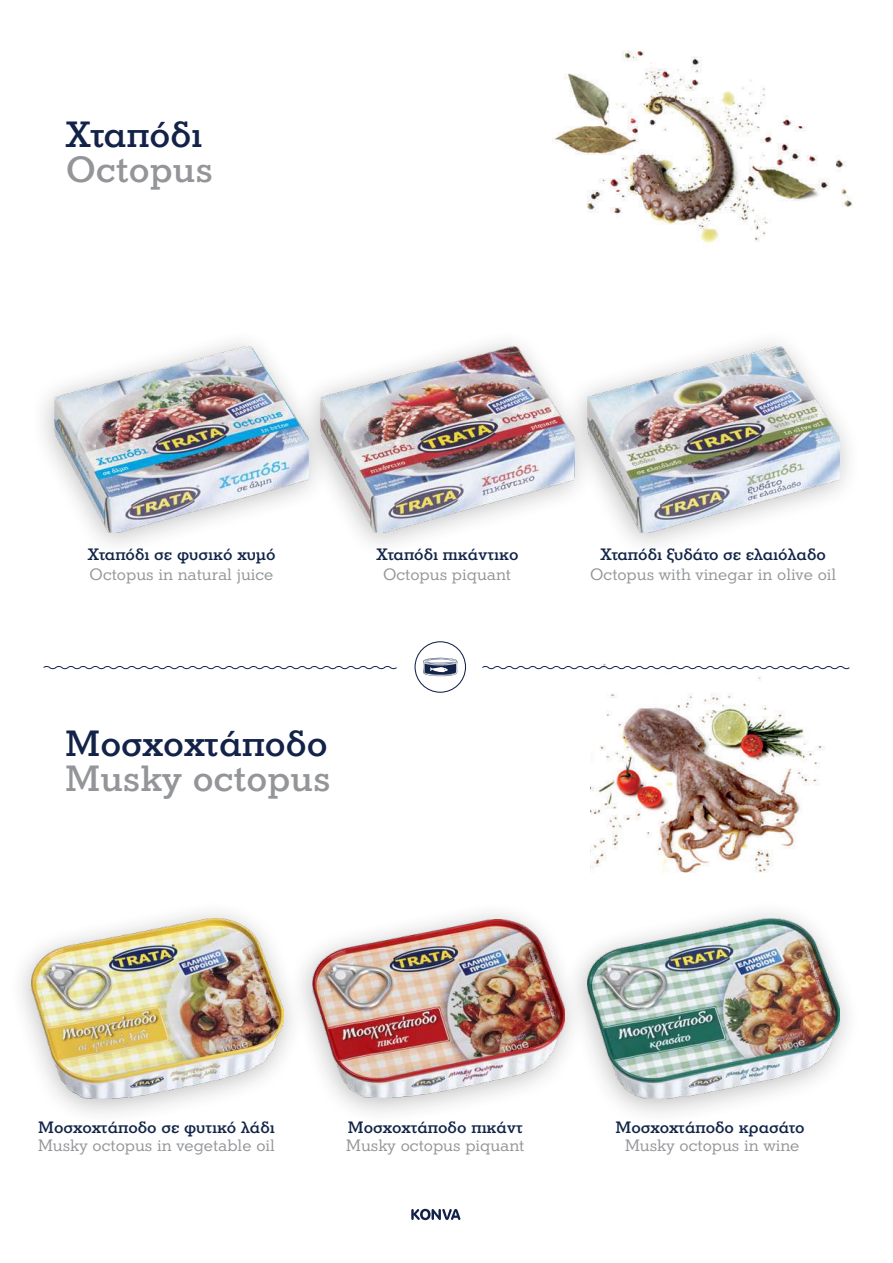
<style>
.page{position:relative;width:893px;height:1263px;background:#fff}
.page>*{position:absolute;margin:0;border:0;box-sizing:border-box;transform-origin:0 0}
.t1{font:500 37.5px "PF Litho Text";color:#122248}
.t2{font:500 37.5px "PF Litho Text";color:#939598}
.t3{font:16.95px "PF Litho Text";color:#939598}
.t4{font:500 16.95px "PF Litho Text";color:#112447}
</style>
<div class="page">
<img style="left:590px;top:663px;width:235px;height:211px">
<img style="left:55px;top:347px;width:241px;height:186px">
<div style="left:296px;top:328px;width:300px;height:231px;background:#231f20;opacity:.3"></div>
<img style="left:321px;top:347px;width:241px;height:186px">
<div style="left:562px;top:328px;width:299px;height:231px;background:#231f20;opacity:.3"></div>
<img style="left:587px;top:347px;width:252px;height:186px">
<svg style="left:411px;top:1209px;width:49px;height:11px"></svg>
<div style="left:288px;top:900px;width:298px;height:225px;background:#231f20;opacity:.3"></div>
<img style="left:312px;top:920px;width:251px;height:178px">
<div style="left:8px;top:899px;width:297px;height:227px;background:#231f20;opacity:.3"></div>
<img style="left:32px;top:919px;width:252px;height:180px">
<div style="left:563px;top:900px;width:298px;height:226px;background:#231f20;opacity:.3"></div>
<img style="left:587px;top:919px;width:252px;height:180px">
<img style="left:553px;top:51px;width:300px;height:193px">
<svg style="left:482px;top:665px;width:368px;height:5px"></svg>
<svg style="left:43px;top:666px;width:354px;height:4px"></svg>
<svg style="left:423px;top:658px;width:34px;height:18px"></svg>
<div style="left:415px;top:641px;width:51px;height:52px;border:1px solid #122248;border-radius:50%"></div>
<h1 class="t1" style="left:66px;top:112px;width:138px">Χταπόδι</h1>
<h1 class="t2" style="left:66px;top:146px;width:149px">Octopus</h1>
<p class="t4" style="left:88px;top:543px;width:189px">Χταπόδι σε φυσικό χυμό</p>
<p class="t3" style="left:90px;top:564px;width:185px">Octopus in natural juice</p>
<p class="t4" style="left:376px;top:543px;width:143px">Χταπόδι πικάντικο</p>
<p class="t3" style="left:383px;top:564px;width:129px">Octopus piquant</p>
<h1 class="t1" style="left:65px;top:721px;width:264px">Μοσχοχτάποδο</h1>
<h1 class="t2" style="left:65px;top:755px;width:267px">Musky octopus</h1>
<p class="t4" style="left:600px;top:543px;width:227px">Χταπόδι ξυδάτο σε ελαιόλαδο</p>
<p class="t3" style="left:590px;top:564px;width:248px">Octopus with vinegar in olive oil</p>
<p class="t4" style="left:38px;top:1116px;width:238px">Μοσχοχτάποδο σε φυτικό λάδι</p>
<p class="t3" style="left:38px;top:1135px;width:238px">Musky octopus in vegetable oil</p>
<p class="t4" style="left:348px;top:1116px;width:176px">Μοσχοχτάποδο πικάντ</p>
<p class="t3" style="left:346px;top:1135px;width:180px">Musky octopus piquant</p>
<p class="t4" style="left:615px;top:1116px;width:190px">Μοσχοχτάποδο κρασάτο</p>
<p class="t3" style="left:625px;top:1135px;width:176px">Musky octopus in wine</p>
</div>
